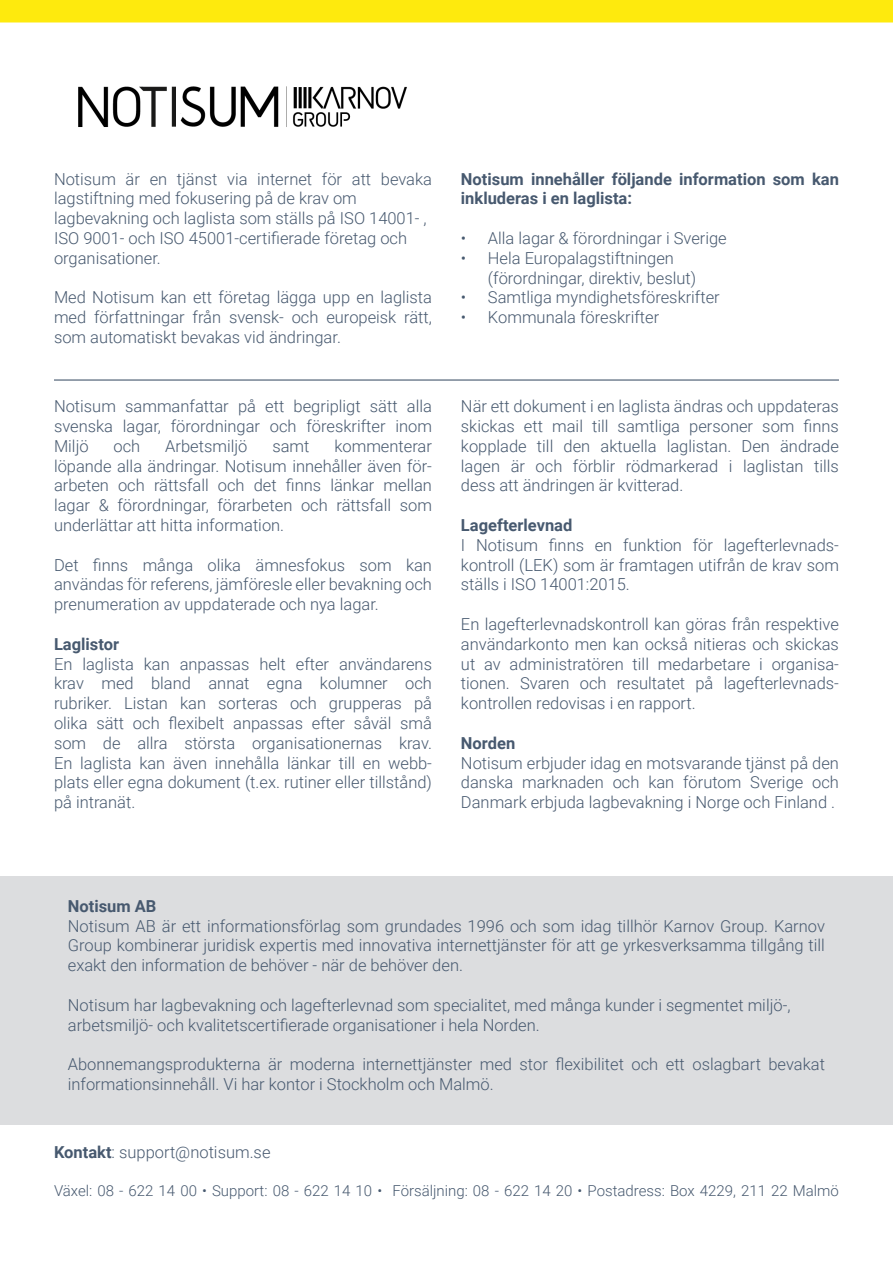
<style>
.page{position:relative;width:893px;height:1263px;background:#fff}
.page>*{position:absolute;margin:0;border:0;box-sizing:border-box;transform-origin:0 0}
.t1{font:300 18px "Roboto";color:#47596f}
.t2{font:300 16.5px/19.8px "Roboto";color:#47596f;text-align:justify}
.t3{font:700 16.5px/19.8px "Roboto";color:#47596f}
.t4{font:300 15px "Roboto";color:#47596f}
.s1{font-weight:700}
</style>
<div class="page">
<img style="left:78px;top:86px;width:329px;height:41px">
<div style="left:0;top:0;width:893px;height:23px;background:#feea0d"></div>
<hr style="left:54px;top:379px;width:785px;height:2px;background:#47596f">
<div style="left:0;top:876px;width:893px;height:248px;background:#dcdddf"></div>
<p class="t2" style="left:54px;top:168px;width:380px">Notisum är en tjänst via internet för att bevaka lagstiftning med fokusering på de krav om</p>
<p class="t2" style="left:54px;top:208px;width:374px">lagbevakning och laglista som ställs på ISO 14001- ,</p>
<p class="t2" style="left:54px;top:228px;width:355px">ISO 9001- och ISO 45001-certifierade företag och</p>
<p class="t2" style="left:54px;top:247px;width:108px">organisationer.</p>
<p class="t2" style="left:54px;top:287px;width:380px">Med Notisum kan ett företag lägga upp en laglista med författningar från svensk- och europeisk rätt, som automatiskt bevakas vid ändringar.</p>
<p class="t2" style="left:54px;top:396px;width:379px">Notisum sammanfattar på ett begripligt sätt alla svenska lagar, förordningar och föreskrifter inom Miljö</p>
<p class="t2" style="left:54px;top:435px;width:380px;text-indent:280px">kommenterar löpande alla ändringar. Notisum innehåller även för&shy;arbeten och rättsfall och det finns länkar mellan lagar &amp; förordningar, förarbeten och rättsfall som underlättar att hitta information.</p>
<p class="t2" style="left:54px;top:554px;width:379px">Det finns många olika ämnesfokus som kan användas för referens, jämföresle eller bevakning och</p>
<p class="t2" style="left:54px;top:594px;width:326px">prenumeration av uppdaterade och nya lagar.</p>
<p class="t3" style="left:54px;top:633px;width:67px">Laglistor</p>
<p class="t2" style="left:54px;top:653px;width:380px">En laglista kan anpassas helt efter användarens krav med bland annat egna kolumner och rubriker. Listan kan sorteras och grupperas på olika sätt och flexibelt anpassas efter såväl små som de allra största organisationernas krav.<br>En laglista kan även innehålla länkar till en webb&shy;plats eller egna dokument (t.ex. rutiner eller tillstånd) på intranät.</p>
<p class="t2" style="left:114px;top:435px;width:28px">och</p>
<p class="t2" style="left:165px;top:435px;width:84px">Arbetsmiljö</p>
<p class="t2" style="left:272px;top:435px;width:39px">samt</p>
<p class="t3" style="left:461px;top:168px;width:379px">Notisum innehåller följande information som kan inkluderas i en laglista:</p>
<p class="t2" style="left:461px;top:228px;width:267px">• Alla lagar &amp; förordningar i Sverige</p>
<p class="t2" style="left:488px;top:247px;width:210px;text-indent:-27px">• Hela Europalagstiftningen (förordningar, direktiv, beslut)</p>
<p class="t2" style="left:461px;top:287px;width:260px">• Samtliga myndighetsföreskrifter</p>
<p class="t2" style="left:461px;top:307px;width:200px">• Kommunala föreskrifter</p>
<p class="t2" style="left:461px;top:396px;width:380px">När ett dokument i en laglista ändras och uppdateras skickas ett mail till samtliga personer som finns kopplade till den aktuella laglistan. Den ändrade lagen är och förblir rödmarkerad i laglistan tills dess att ändringen är kvitterad.</p>
<p class="t3" style="left:461px;top:514px;width:113px">Lagefterlevnad</p>
<p class="t2" style="left:461px;top:534px;width:379px">I Notisum finns en funktion för lagefterlevnads&shy;kontroll (LEK) som är framtagen utifrån de krav som ställs i ISO 14001:2015.</p>
<p class="t2" style="left:461px;top:613px;width:380px">En lagefterlevnadskontroll kan göras från respektive användarkonto men kan också nitieras och skickas ut av administratören till medarbetare i organisa&shy;tionen. Svaren och resultatet på lagefterlevnads&shy;kontrollen redovisas i en rapport.</p>
<p class="t3" style="left:461px;top:732px;width:56px">Norden</p>
<p class="t2" style="left:461px;top:752px;width:380px">Notisum erbjuder idag en motsvarande tjänst på den danska marknaden och kan förutom Sverige och Danmark erbjuda lagbevakning i Norge och Finland .</p>
<p class="t3" style="left:68px;top:895px;width:90px">Notisum AB</p>
<p class="t2" style="left:68px;top:915px;width:759px">Notisum AB är ett informationsförlag som grundades 1996 och som idag tillhör Karnov Group. Karnov Group kombinerar juridisk expertis med innovativa internettjänster för att ge yrkesverksamma tillgång till exakt den information de behöver - när de behöver den.</p>
<p class="t2" style="left:68px;top:994px;width:724px">Notisum har lagbevakning och lagefterlevnad som specialitet, med många kunder i segmentet miljö-,</p>
<p class="t2" style="left:68px;top:1014px;width:473px">arbetsmiljö- och kvalitetscertifierade organisationer i hela Norden.</p>
<p class="t2" style="left:68px;top:1054px;width:759px">Abonnemangsprodukterna är moderna internettjänster med stor flexibilitet och ett oslagbart bevakat informationsinnehåll. Vi har kontor i Stockholm och Malmö.</p>
<p class="t1" style="left:114px;top:989px;width:645px">Är ni medlemmar i Avfall Sverige får ni även ta del av Avfall Sveriges kommentarer.</p>
<p class="t1" style="left:370px;top:1054px;width:133px">www.notisum.se</p>
<p class="t2" style="left:54px;top:1142px;width:218px"><span class="s1">Kontakt</span>: support@notisum.se</p>
<p class="t4" style="left:54px;top:1180px;width:786px">Växel: 08 - 622 14 00 • Support: 08 - 622 14 10 • Försäljning: 08 - 622 14 20 • Postadress: Box 4229, 211 22 Malmö</p>
</div>
